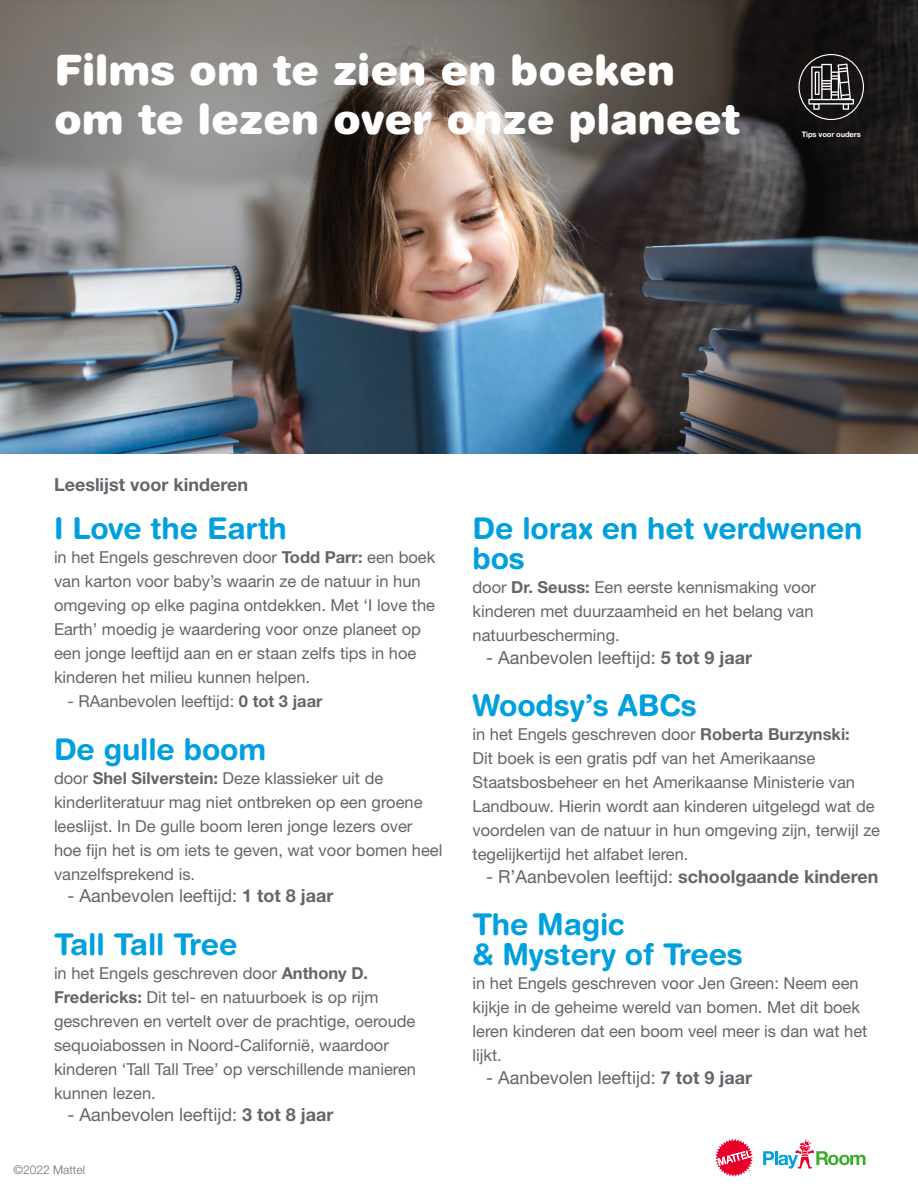
<style>
.page{position:relative;width:918px;height:1188px;background:#fff}
.page>*{position:absolute;margin:0;border:0;box-sizing:border-box;transform-origin:0 0}
.t1{font:900 42px/49.5px "Helvetica Rounded LT Std";color:#fff}
.t2{font:700 30px/30px "Helvetica Rounded LT Std";letter-spacing:-.005em;color:#00a0df}
.t3{font:18px "Helvetica Neue LT Std";color:#63656b}
.t4{font:700 18px "Helvetica Neue LT Std";color:#63656b}
.t5{font:16.5px/24px "Helvetica Neue LT Std";color:#63656b}
.t6{font:300 12px "Helvetica Neue LT Std";color:#6d6e71}
.t7{font:700 7.5px "Helvetica Neue LT Std";letter-spacing:-.01em;color:#fff}
.s1{font-weight:700}
</style>
<div class="page">
<img style="left:0;top:0;width:918px;height:454px">
<svg style="left:763px;top:1139px;width:102px;height:30px"></svg>
<svg style="left:715px;top:1139px;width:38px;height:38px"></svg>
<svg style="left:798px;top:54px;width:66px;height:66px"></svg>
<h1 class="t1" style="left:54px;top:44px;width:687px">Films om te zien en boeken om te lezen over onze planeet</h1>
<p class="t7" style="left:802px;top:130px;width:61px">Tips voor ouders</p>
<p class="t4" style="left:54px;top:474px;width:196px">Leeslijst voor kinderen</p>
<h2 class="t2" style="left:54px;top:513px;width:234px">I Love the Earth</h2>
<p class="t5" style="left:54px;top:545px;width:383px">in het Engels geschreven door <span class="s1">Todd Parr:</span> een boek van karton voor baby’s waarin ze de natuur in hun omgeving op elke pagina ontdekken. Met ‘I love the Earth’ moedig je waardering voor onze planeet op een jonge leeftijd aan en er staan zelfs tips in hoe kinderen het milieu kunnen helpen.</p>
<p class="t5" style="left:67px;top:689px;width:257px">- RAanbevolen leeftijd: <span class="s1">0 tot 3 jaar</span></p>
<h2 class="t2" style="left:54px;top:733px;width:214px">De gulle boom</h2>
<p class="t5" style="left:54px;top:766px;width:390px">door <span class="s1">Shel Silverstein:</span> Deze klassieker uit de kinderliteratuur mag niet ontbreken op een groene leeslijst. In De gulle boom leren jonge lezers over hoe fijn het is om iets te geven, wat voor bomen heel vanzelfsprekend is.</p>
<p class="t3" style="left:68px;top:885px;width:268px">- Aanbevolen leeftijd: <span class="s1">1 tot 8 jaar</span></p>
<h2 class="t2" style="left:54px;top:928px;width:185px">Tall Tall Tree</h2>
<p class="t5" style="left:54px;top:961px;width:364px">in het Engels geschreven door <span class="s1">Anthony D.<br>Fredericks:</span> Dit tel- en natuurboek is op rijm geschreven en vertelt over de prachtige, oeroude sequoiabossen in Noord-Californië, waardoor kinderen ‘Tall Tall Tree’ op verschillende manieren kunnen lezen.</p>
<p class="t3" style="left:68px;top:1104px;width:268px">- Aanbevolen leeftijd: <span class="s1">3 tot 8 jaar</span></p>
<p class="t6" style="left:14px;top:1163px;width:73px">©2022 Mattel</p>
<h2 class="t2" style="left:472px;top:513px;width:392px">De lorax en het verdwenen bos</h2>
<p class="t5" style="left:472px;top:575px;width:345px">door <span class="s1">Dr. Seuss:</span> Een eerste kennismaking voor kinderen met duurzaamheid en het belang van natuurbescherming.</p>
<p class="t3" style="left:486px;top:646px;width:268px">- Aanbevolen leeftijd: <span class="s1">5 tot 9 jaar</span></p>
<h2 class="t2" style="left:473px;top:690px;width:226px">Woodsy’s ABCs</h2>
<p class="t5" style="left:473px;top:722px;width:409px">in het Engels geschreven door <span class="s1">Roberta Burzynski:<br></span>Dit boek is een gratis pdf van het Amerikaanse Staatsbosbeheer en het Amerikaanse Ministerie van Landbouw. Hierin wordt aan kinderen uitgelegd wat de voordelen van de natuur in hun omgeving zijn, terwijl ze tegelijkertijd het alfabet leren.</p>
<p class="t3" style="left:486px;top:865px;width:394px">- R’Aanbevolen leeftijd: <span class="s1">schoolgaande kinderen</span></p>
<h2 class="t2" style="left:473px;top:909px;width:272px">The Magic<br>&amp; Mystery of Trees</h2>
<p class="t5" style="left:473px;top:971px;width:396px">in het Engels geschreven voor Jen Green: Neem een kijkje in de geheime wereld van bomen. Met dit boek leren kinderen dat een boom veel meer is dan wat het lijkt.</p>
<p class="t3" style="left:486px;top:1066px;width:268px">- Aanbevolen leeftijd: <span class="s1">7 tot 9 jaar</span></p>
</div>
